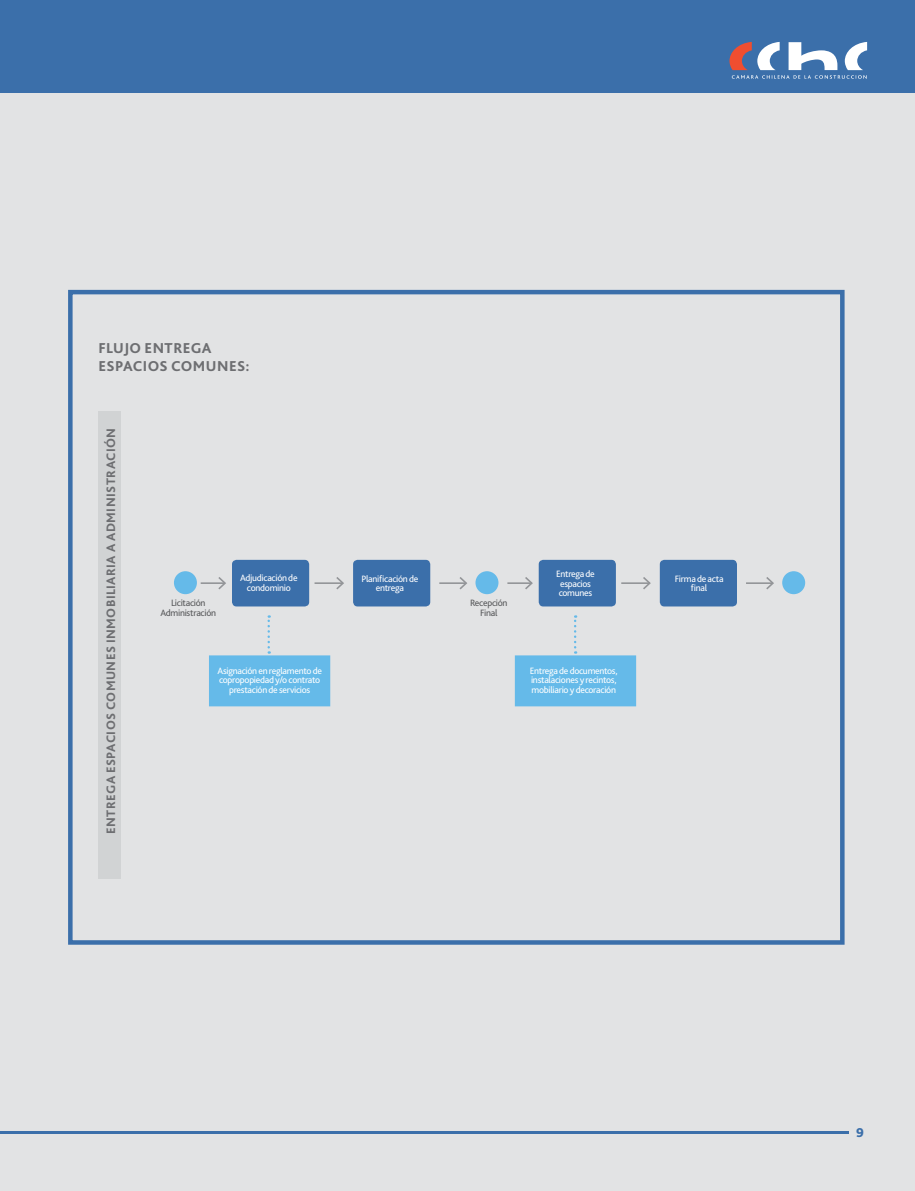
<style>
.page{position:relative;width:915px;height:1191px;background:#fff}
.page>*{position:absolute;margin:0;border:0;box-sizing:border-box;transform-origin:0 0}
.t1{font:800 15px/18px "Bliss Pro";letter-spacing:.03em;color:#6d6e71}
.t2{font:800 13.5px "Bliss Pro";color:#3b6faa}
.t3{font:800 12.9px "Bliss Pro";letter-spacing:.035em;color:#6d6e71}
.t4{font:9.6px/9.6px "Bliss Pro";letter-spacing:-.03em;color:#fff;text-align:center}
.t5{font:9.6px/9.6px "Bliss Pro";letter-spacing:-.03em;color:#58595b;text-align:center}
</style>
<div class="page">
<div style="left:0;top:88px;width:914px;height:1103px;background:#e2e3e4"></div>
<div style="left:98px;top:411px;width:23px;height:467px;background:#d1d3d4"></div>
<div style="left:174px;top:571px;width:23px;height:23px;background:#65bae9;border-radius:50%"></div>
<div style="left:475px;top:571px;width:23px;height:23px;background:#65bae9;border-radius:50%"></div>
<div style="left:782px;top:571px;width:22px;height:23px;background:#65bae9;border-radius:50%"></div>
<div style="left:232px;top:560px;width:77px;height:46px;background:#3b6faa;border-radius:5px"></div>
<div style="left:538px;top:560px;width:77px;height:46px;background:#3b6faa;border-radius:5px"></div>
<div style="left:353px;top:560px;width:77px;height:46px;background:#3b6faa;border-radius:5px"></div>
<div style="left:659px;top:560px;width:77px;height:46px;background:#3b6faa;border-radius:5px"></div>
<hr style="left:201px;top:582px;width:24px;height:2px;background:#939598">
<svg style="left:216px;top:577px;width:10px;height:13px"></svg>
<hr style="left:507px;top:582px;width:24px;height:2px;background:#939598">
<svg style="left:523px;top:577px;width:10px;height:13px"></svg>
<hr style="left:314px;top:582px;width:29px;height:2px;background:#939598">
<svg style="left:334px;top:577px;width:10px;height:13px"></svg>
<hr style="left:621px;top:582px;width:28px;height:2px;background:#939598">
<svg style="left:641px;top:577px;width:10px;height:13px"></svg>
<hr style="left:439px;top:582px;width:27px;height:2px;background:#939598">
<svg style="left:457px;top:577px;width:10px;height:13px"></svg>
<hr style="left:745px;top:582px;width:27px;height:2px;background:#939598">
<svg style="left:764px;top:577px;width:10px;height:13px"></svg>
<div style="left:514px;top:655px;width:122px;height:51px;background:#65bae9;border:2px solid #65bae9"></div>
<div style="left:209px;top:655px;width:121px;height:51px;background:#65bae9;border:2px solid #65bae9"></div>
<svg style="left:267px;top:615px;width:3px;height:38px"></svg>
<svg style="left:574px;top:615px;width:2px;height:38px"></svg>
<div style="left:68px;top:290px;width:776px;height:654px;border:4px solid #3b6faa"></div>
<div style="left:0;top:0;width:914px;height:93px;background:#3b6faa"></div>
<svg style="left:729px;top:42px;width:137px;height:37px"></svg>
<hr style="left:0;top:1131px;width:848px;height:2px;background:#3b6faa">
<h1 class="t1" style="left:98px;top:338px;width:153px">FLUJO ENTREGA<br>ESPACIOS COMUNES:</h1>
<h3 class="t3" style="left:103px;top:834px;width:407px;rotate:-90deg">ENTREGA ESPACIOS COMUNES INMOBILIARIA A ADMINISTRACIÓN</h3>
<p class="t4" style="left:240px;top:573px;width:59px">Adjudicación de condominio</p>
<p class="t4" style="left:556px;top:569px;width:40px;text-align:left">Entrega de espacios comunes</p>
<p class="t4" style="left:361px;top:573px;width:58px">Planificaciónde entrega</p>
<p class="t4" style="left:674px;top:573px;width:50px">Firmade acta final</p>
<p class="t5" style="left:160px;top:597px;width:57px">Licitación<br>Administración</p>
<p class="t5" style="left:470px;top:597px;width:39px">Recepción<br>Final</p>
<p class="t4" style="left:217px;top:665px;width:106px">Asignación en reglamento de copropopiedad y/ocontrato prestación de servicios</p>
<p class="t4" style="left:529px;top:665px;width:89px;text-align:justify">Entrega de documentos, instalaciones y recintos, mobiliario y decoración</p>
<h2 class="t2" style="left:855px;top:1124px;width:9px">9</h2>
</div>
